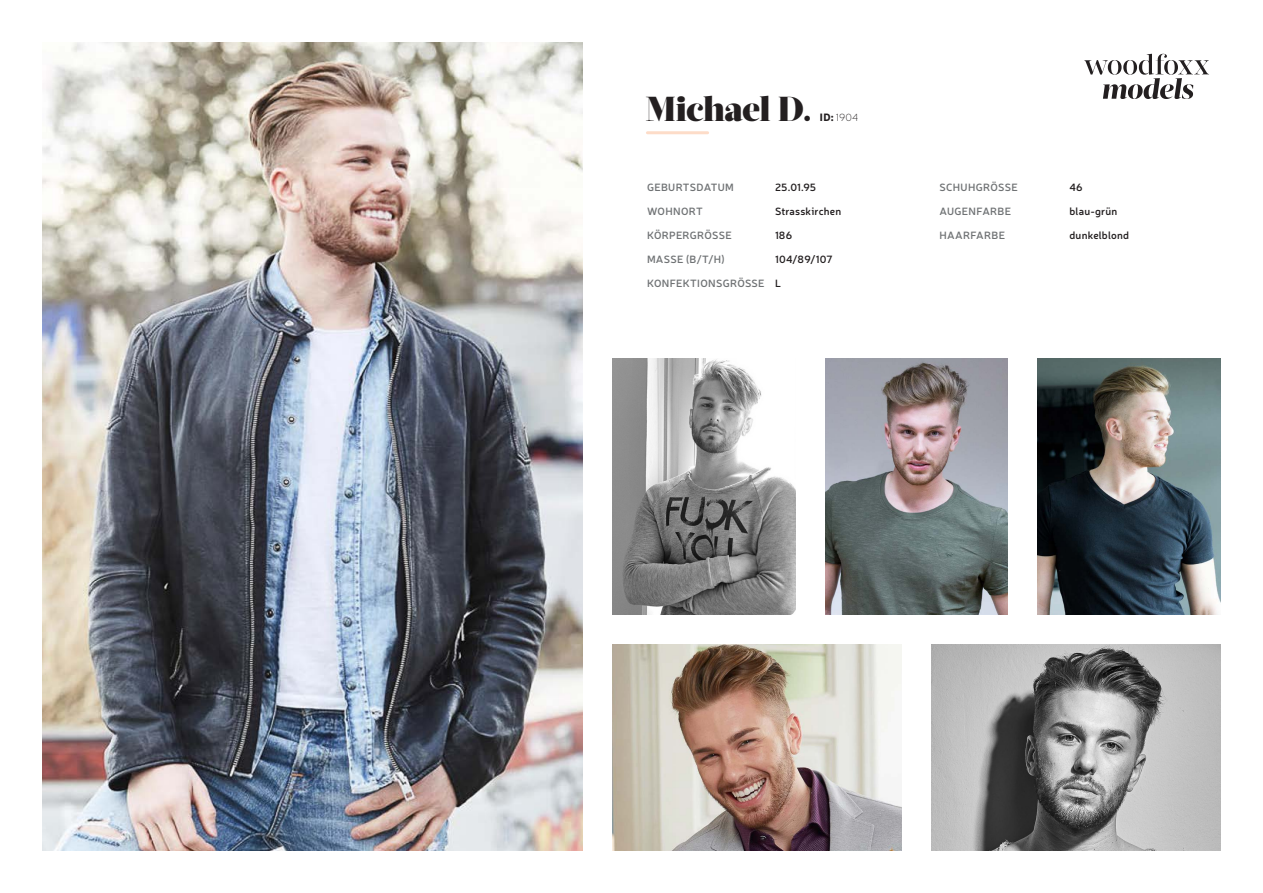
<style>
.page{position:relative;width:1263px;height:893px;background:#fff}
.page>*{position:absolute;margin:0;border:0;box-sizing:border-box;transform-origin:0 0}
.t1{font:900 34.65px "Acta Display";letter-spacing:-.015em;color:#231f20}
.t2{font:600 10.5px "Neris";letter-spacing:.025em;color:#6f7274}
.t3{font:600 10.5px "Neris";letter-spacing:.02em;color:#231f20}
.t4{font:100 10.5px "Neris";color:#231f20}
.s1{font-weight:900}
</style>
<div class="page">
<img style="left:612px;top:358px;width:183px;height:256px">
<img style="left:825px;top:358px;width:183px;height:256px">
<img style="left:1037px;top:358px;width:183px;height:256px">
<img style="left:43px;top:43px;width:540px;height:807px">
<img style="left:612px;top:644px;width:289px;height:206px">
<img style="left:931px;top:644px;width:289px;height:206px">
<hr style="left:647px;top:131px;width:61px;height:3px;background:#fddcc8">
<svg style="left:1084px;top:54px;width:125px;height:45px"></svg>
<p class="t1" style="left:646px;top:88px;width:168px">Michael D.</p>
<p class="t4" style="left:820px;top:111px;width:40px"><span class="s1">ID:</span> 1904</p>
<p class="t2" style="left:647px;top:180px;width:88px">GEBURTSDATUM</p>
<p class="t2" style="left:647px;top:204px;width:57px">WOHNORT</p>
<p class="t2" style="left:647px;top:228px;width:86px">KÖRPERGRÖSSE</p>
<p class="t2" style="left:647px;top:252px;width:79px">MASSE (B/T/H)</p>
<p class="t2" style="left:647px;top:276px;width:119px">KONFEKTIONSGRÖSSE</p>
<p class="t3" style="left:775px;top:180px;width:43px">25.01.95</p>
<p class="t3" style="left:775px;top:204px;width:68px">Strasskirchen</p>
<p class="t3" style="left:775px;top:228px;width:19px">186</p>
<p class="t3" style="left:775px;top:252px;width:59px">104/89/107</p>
<p class="t3" style="left:775px;top:276px;width:7px">L</p>
<p class="t2" style="left:939px;top:180px;width:80px">SCHUHGRÖSSE</p>
<p class="t2" style="left:939px;top:204px;width:73px">AUGENFARBE</p>
<p class="t2" style="left:939px;top:228px;width:67px">HAARFARBE</p>
<p class="t3" style="left:1069px;top:180px;width:15px">46</p>
<p class="t3" style="left:1069px;top:204px;width:49px">blau-grün</p>
<p class="t3" style="left:1069px;top:228px;width:61px">dunkelblond</p>
</div>
